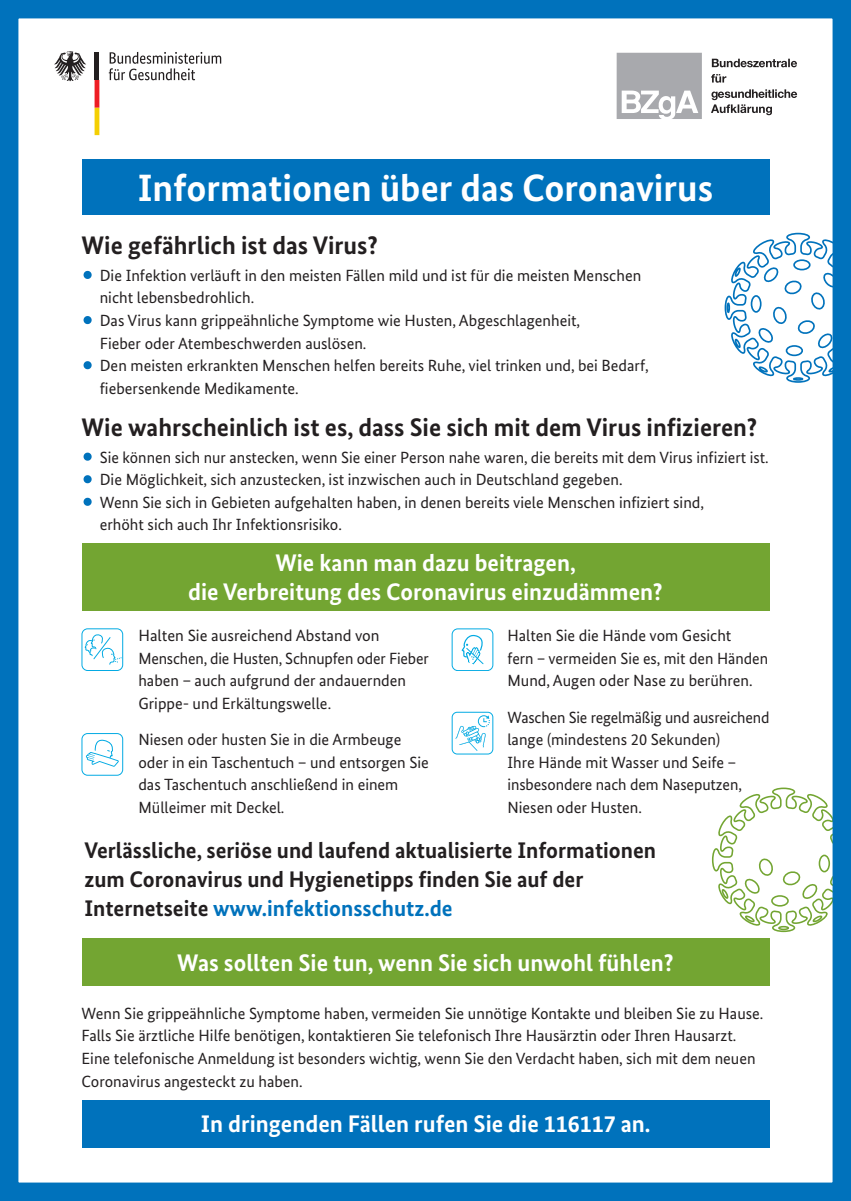
<style>
.page{position:relative;width:851px;height:1201px;background:#fff}
.page>*{position:absolute;margin:0;border:0;box-sizing:border-box;transform-origin:0 0}
.t1{font:700 38.05px "Bundes Sans";color:#fff}
.t2{font:700 25.4px "Bundes Sans";color:#231f20}
.t3{font:700 23.95px/28.9px "Bundes Sans";color:#fff;text-align:center}
.t4{font:700 22.55px/28.9px "Bundes Sans";color:#231f20}
.t5{font:16.2px/22.6px "Bundes Sans";color:#231f20}
.s1{color:#0072bc}
</style>
<div class="page">
<svg style="left:83px;top:271px;width:9px;height:8px"></svg>
<svg style="left:83px;top:316px;width:9px;height:8px"></svg>
<svg style="left:83px;top:361px;width:9px;height:8px"></svg>
<svg style="left:83px;top:452px;width:9px;height:9px"></svg>
<svg style="left:83px;top:475px;width:9px;height:8px"></svg>
<svg style="left:83px;top:498px;width:9px;height:8px"></svg>
<div style="left:81px;top:1099px;width:688px;height:48px;background:#0072bc"></div>
<div style="left:81px;top:938px;width:688px;height:48px;background:#73a532"></div>
<div style="left:81px;top:543px;width:688px;height:68px;background:#73a532"></div>
<div style="left:81px;top:159px;width:688px;height:56px;background:#0072bc"></div>
<svg style="left:109px;top:52px;width:112px;height:28px"></svg>
<svg style="left:95px;top:80px;width:4px;height:55px"></svg>
<svg style="left:54px;top:51px;width:32px;height:30px"></svg>
<hr style="left:95px;top:53px;width:4px;height:27px;background:#231f20">
<svg style="left:711px;top:59px;width:86px;height:56px"></svg>
<svg style="left:616px;top:53px;width:85px;height:66px"></svg>
<svg style="left:724px;top:233px;width:107px;height:150px"></svg>
<svg style="left:711px;top:787px;width:120px;height:145px"></svg>
<div style="left:81px;top:628px;width:42px;height:43px;border:1px solid #03aae3;border-radius:6px"></div>
<svg style="left:85px;top:633px;width:37px;height:32px"></svg>
<div style="left:81px;top:733px;width:42px;height:42px;border:1px solid #03aae3;border-radius:6px"></div>
<svg style="left:86px;top:739px;width:33px;height:28px"></svg>
<div style="left:451px;top:628px;width:42px;height:43px;border:1px solid #03aae3;border-radius:6px"></div>
<svg style="left:461px;top:634px;width:23px;height:31px"></svg>
<div style="left:451px;top:712px;width:42px;height:42px;border:1px solid #03aae3;border-radius:5px"></div>
<svg style="left:455px;top:715px;width:34px;height:36px"></svg>
<div style="left:0;top:0;width:850px;height:1200px;border:18px solid #0072bc"></div>
<svg style="left:0;top:0;width:5px;height:5px"></svg>
<svg style="left:0;top:1196px;width:5px;height:5px"></svg>
<svg style="left:846px;top:0;width:5px;height:5px"></svg>
<svg style="left:846px;top:1196px;width:5px;height:5px"></svg>
<h1 class="t1" style="left:138px;top:164px;width:576px">Informationen über das Coronavirus</h1>
<h2 class="t2" style="left:81px;top:230px;width:298px">Wie gefährlich ist das Virus?</h2>
<p class="t5" style="left:100px;top:264px;width:550px">Die Infektion verläuft in den meisten Fällen mild und ist für die meisten Menschen nicht lebensbedrohlich.<br>Das Virus kann grippeähnliche Symptome wie Husten, Abgeschlagenheit,<br>Fieber oder Atembeschwerden auslösen.<br>Den meisten erkrankten Menschen helfen bereits Ruhe, viel trinken und, bei Bedarf, fiebersenkende Medikamente.</p>
<h2 class="t2" style="left:81px;top:412px;width:677px">Wie wahrscheinlich ist es, dass Sie sich mit dem Virus infizieren?</h2>
<p class="t5" style="left:100px;top:445px;width:670px">Sie können sich nur anstecken, wenn Sie einer Person nahe waren, die bereits mit dem Virus infiziert ist.<br>Die Möglichkeit, sich anzustecken, ist inzwischen auch in Deutschland gegeben.<br>Wenn Sie sich in Gebieten aufgehalten haben, in denen bereits viele Menschen infiziert sind,<br>erhöht sich auch Ihr Infektionsrisiko.</p>
<h3 class="t3" style="left:188px;top:548px;width:476px">Wie kann man dazu beitragen,<br>die Verbreitung des Coronavirus einzudämmen?</h3>
<p class="t5" style="left:138px;top:624px;width:292px">Halten Sie ausreichend Abstand von Menschen, die Husten, Schnupfen oder Fieber haben – auch aufgrund der andauernden Grippe- und Erkältungswelle.</p>
<p class="t5" style="left:138px;top:728px;width:292px">Niesen oder husten Sie in die Armbeuge oder in ein Taschentuch – und entsorgen Sie das Taschentuch anschließend in einem Mülleimer mit Deckel.</p>
<p class="t5" style="left:507px;top:624px;width:262px">Halten Sie die Hände vom Gesicht<br>fern – vermeiden Sie es, mit den Händen<br>Mund, Augen oder Nase zu berühren.</p>
<p class="t5" style="left:507px;top:705px;width:263px">Waschen Sie regelmäßig und ausreichend lange (mindestens 20 Sekunden)<br>Ihre Hände mit Wasser und Seife – insbesondere nach dem Naseputzen,<br>Niesen oder Husten.</p>
<h3 class="t4" style="left:84px;top:836px;width:573px">Verlässliche, seriöse und laufend aktualisierte Informationen zum Coronavirus und Hygienetipps nden Sie auf der<br>Internetseite <span class="s1">www.infektionsschutz.de</span></h3>
<h3 class="t3" style="left:177px;top:948px;width:497px">Was sollten Sie tun, wenn Sie sich unwohl fühlen?</h3>
<p class="t5" style="left:81px;top:1001px;width:683px">Wenn Sie grippeähnliche Symptome haben, vermeiden Sie unnötige Kontakte und bleiben Sie zu Hause.<br>Falls Sie ärztliche Hilfe benötigen, kontaktieren Sie telefonisch Ihre Hausärztin oder Ihren Hausarzt.<br>Eine telefonische Anmeldung ist besonders wichtig, wenn Sie den Verdacht haben, sich mit dem neuen Corona virus angesteckt zu haben.</p>
<h3 class="t3" style="left:201px;top:1109px;width:451px">In dringenden Fällen rufen Sie die 116117 an.</h3>
</div>
